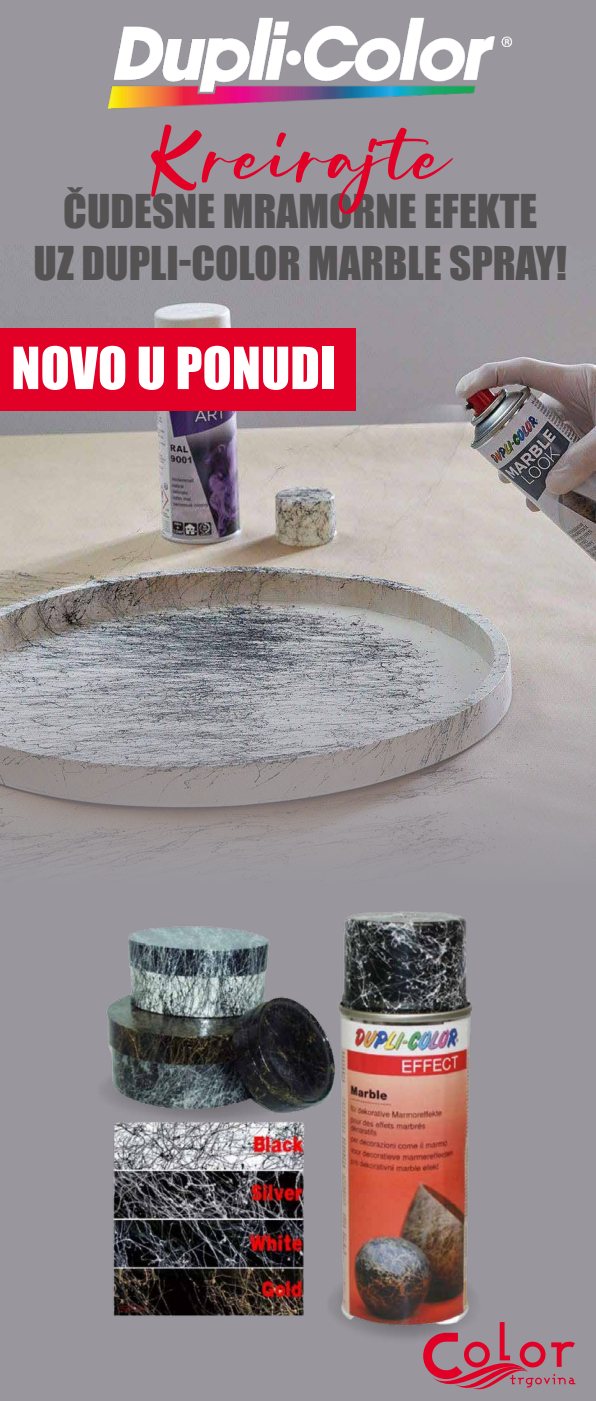
<style>
.page{position:relative;width:596px;height:1401px;background:#fff}
.page>*{position:absolute;margin:0;border:0;box-sizing:border-box;transform-origin:0 0}
.t1{font:68.6px "Bridget";color:#e20027}
.t2{font:53.7px "Impact";color:#fff}
.t3{font:42.8px/51.4px "Impact";color:#545252;text-align:center}
</style>
<div class="page">
<div style="left:0;top:848px;width:595px;height:553px;background:#99969d"></div>
<div style="left:0;top:0;width:595px;height:811px;background:#99969d"></div>
<img style="left:107px;top:17px;width:405px;height:92px">
<img style="left:0;top:245px;width:595px;height:382px">
<svg style="left:423px;top:1322px;width:152px;height:68px"></svg>
<div style="left:0;top:328px;width:355px;height:82px;background:#e20027"></div>
<svg style="left:0;top:627px;width:595px;height:240px"></svg>
<img style="left:379px;top:1335px;width:103px;height:9px">
<img style="left:105px;top:911px;width:397px;height:424px">
<h1 class="t1" style="left:147px;top:109px;width:303px">Kreirajte</h1>
<p class="t3" style="left:34px;top:185px;width:534px">ČUDESNE MRAMORNE EFEKTE<br>UZ DUPLI-COLOR MARBLE SPRAY!</p>
<p class="t2" style="left:11px;top:326px;width:325px">NOVO U PONUDI</p>
</div>
